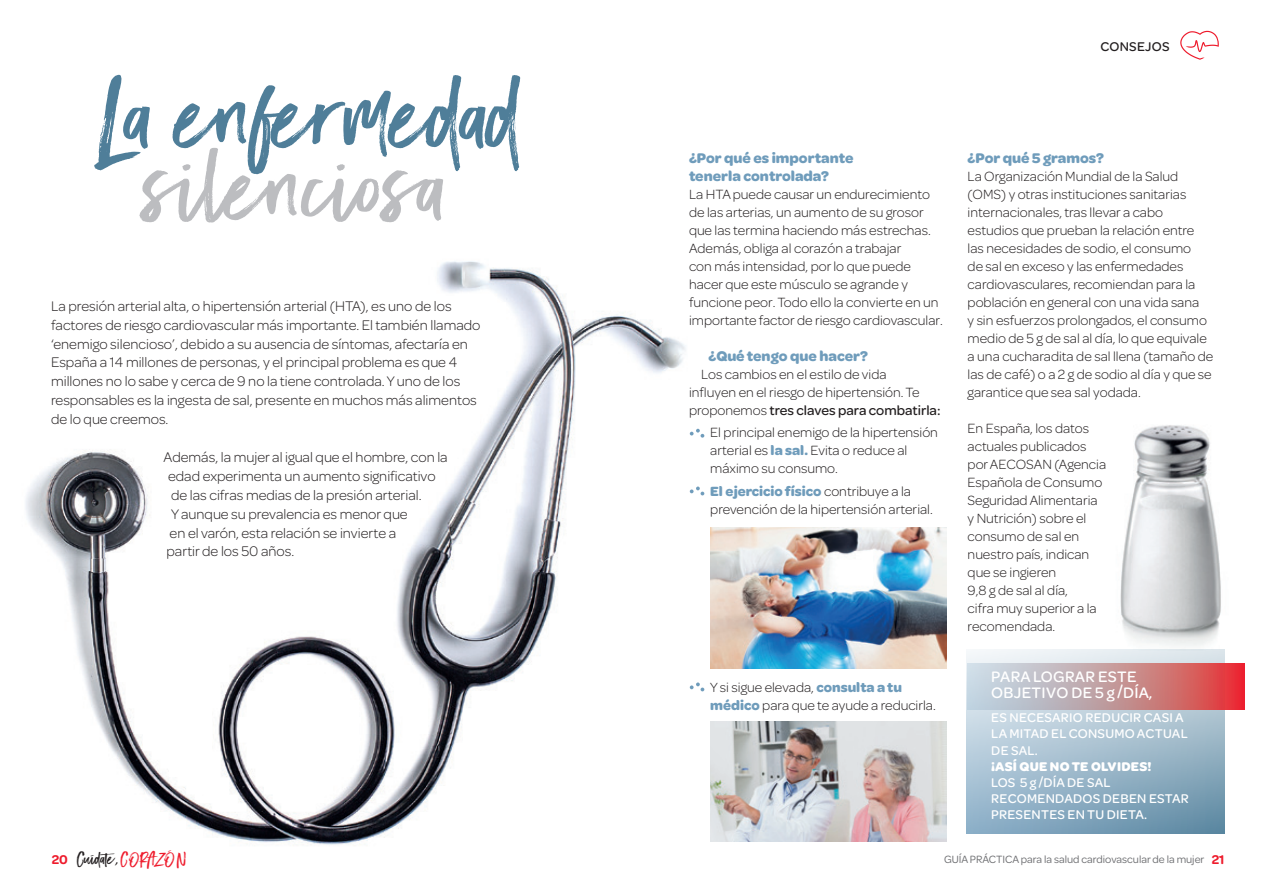
<style>
.page{position:relative;width:1276px;height:893px;background:#fff}
.page>*{position:absolute;margin:0;border:0;box-sizing:border-box;transform-origin:0 0}
.titulo_base{font:90px "Black Diamond";color:#4f7e99;scale:1.2 1}
.titulo_base-2{font:90px "Black Diamond";color:#bcbdc0;scale:1.2 1}
.t1{font:500 16.2px/16.2px "Omnes";letter-spacing:.02em;color:#fff}
.Subtitulo{font:700 15px/18px "Omnes";color:#6f9cbb}
.t2{font:15px "Black Diamond";color:#231f20;scale:1.2 1}
.Intro{font:300 14.85px/18.9px "Omnes";color:#231f20}
.Bodycopy{font:300 14.25px/18px "Omnes";color:#231f20}
.t3{font:500 13.5px/16.2px "Omnes";letter-spacing:.02em;color:#fff}
.t4{font:500 13.5px "Omnes";letter-spacing:.02em;color:#231f20}
.t5{font:600 13.5px "Omnes";color:#ee1b2c}
.t6{font:11.25px "Omnes";color:#6c6d70}
.s1{font-weight:500}
.s2{font-weight:700;color:#6f9cbb}
.s3{font-weight:700}
.s4{font-family:"Omnes";font-weight:600;font-size:13.5px;color:#ee1b2c}
.s5{color:#ee1b2c}
</style>
<div class="page">
<svg style="left:1180px;top:31px;width:38px;height:29px"></svg>
<img style="left:1120px;top:425px;width:101px;height:221px">
<img style="left:25px;top:261px;width:824px;height:584px">
<svg style="left:966px;top:649px;width:259px;height:184px;background:#a2bccc"></svg>
<svg style="left:967px;top:663px;width:277px;height:46px;background:#ca9398"></svg>
<img style="left:710px;top:721px;width:236px;height:121px">
<img style="left:710px;top:527px;width:236px;height:141px">
<svg style="left:690px;top:429px;width:14px;height:9px"></svg>
<svg style="left:690px;top:487px;width:14px;height:8px"></svg>
<svg style="left:690px;top:682px;width:14px;height:9px"></svg>
<p class="titulo_base" style="left:95px;top:58px;width:359px">La enfermedad</p>
<p class="titulo_base-2" style="left:145px;top:130px;width:255px">silenciosa</p>
<p class="Intro" style="left:51px;top:295px;width:431px">La presión arterial alta, o hipertensión arterial (HTA), es uno de los factores de riesgo cardiovascular más importante. El también llamado ‘enemigo silencioso’, debido a su ausencia de síntomas, afectaría en España a 14 millones de personas, y el principal problema es que 4 millones no lo sabe y cerca de 9 no la tiene controlada. Y uno de los responsables es la ingesta de sal, presente en muchos más alimentos de lo que creemos.</p>
<p class="Intro" style="left:164px;top:447px;width:286px">Además, la mujer al igual que el hombre, con la</p>
<p class="Intro" style="left:168px;top:466px;width:269px">edad experimenta un aumento significativo</p>
<p class="Intro" style="left:171px;top:484px;width:252px">de las cifras medias de la presión arterial.</p>
<p class="Intro" style="left:171px;top:503px;width:238px">Y aunque su prevalencia es menor que</p>
<p class="Intro" style="left:170px;top:522px;width:228px">en el varón, esta relación se invierte a</p>
<p class="Intro" style="left:167px;top:541px;width:129px">partir de los 50 años.</p>
<p class="t4" style="left:1100px;top:37px;width:71px">CONSEJOS</p>
<p class="Subtitulo" style="left:689px;top:148px;width:166px">¿Por qué es importante tenerla controlada?</p>
<p class="Bodycopy" style="left:689px;top:185px;width:255px">La HTA puede causar un endurecimiento de las arterias, un aumento de su grosor que las termina haciendo más estrechas.<br>Además, obliga al corazón a trabajar<br>con más intensidad, por lo que puede hacer que este músculo se agrande y funcione peor. Todo ello la convierte en un importante factor de riesgo cardiovascular.</p>
<p class="Subtitulo" style="left:708px;top:346px;width:161px">¿Qué tengo que hacer?</p>
<p class="Bodycopy" style="left:689px;top:365px;width:253px;text-indent:12px">Los cambios en el estilo de vida<br>influyen en el riesgo de hipertensión. Te proponemos <span class="s1">tres claves para combatirla:</span></p>
<p class="Bodycopy" style="left:710px;top:423px;width:229px">El principal enemigo de la hipertensión arterial es <span class="s2">la sal.</span> Evita o reduce al máximo su consumo.</p>
<p class="Bodycopy" style="left:710px;top:481px;width:224px"><span class="s2">El ejercicio físico</span> contribuye a la prevención de la hipertensión arterial.</p>
<p class="Bodycopy" style="left:710px;top:677px;width:227px">Y si sigue elevada, <span class="s2">consulta a tu médico</span> para que te ayude a reducirla.</p>
<p class="Subtitulo" style="left:967px;top:148px;width:138px">¿Por qué 5 gramos?</p>
<p class="Bodycopy" style="left:967px;top:167px;width:247px">La Organización Mundial de la Salud (OMS) y otras instituciones sanitarias internacionales, tras llevar a cabo estudios que prueban la relación entre las necesidades de sodio, el consumo<br>de sal en exceso y las enfermedades cardiovasculares, recomiendan para la población en general con una vida sana<br>y sin esfuerzos prolongados, el consumo medio de 5 g de sal al día, lo que equivale a una cucharadita de sal llena (tamaño de las de café) o a 2 g de sodio al día y que se garantice que sea sal yodada.</p>
<p class="Bodycopy" style="left:967px;top:419px;width:140px">En España, los datos actuales publicados por AECOSAN (Agencia<br>Española de Consumo<br>Seguridad Alimentaria y Nutrición) sobre el consumo de sal en nuestro país, indican que se ingieren<br>9,8 g de sal al día,<br>cifra muy superior a la recomendada.</p>
<p class="t1" style="left:991px;top:667px;width:163px">PARA LOGRAR ESTE<br>OBJETIVO DE 5 g /DÍA,</p>
<p class="t3" style="left:991px;top:709px;width:199px">ES NECESARIO REDUCIR CASI A<br>LA MITAD EL CONSUMO ACTUAL<br>DE SAL.<br><span class="s3">¡ASÍ QUE NO TE OLVIDES!<br></span>LOS 5 g /DÍA DE SAL<br>RECOMENDADOS DEBEN ESTAR<br>PRESENTES EN TU DIETA.</p>
<p class="t2" style="left:52px;top:849px;width:114px"><span class="s4">20</span> Cuídate,<span class="s5">CORAZÓN</span></p>
<p class="t6" style="left:944px;top:852px;width:262px">GUÍA PRÁCTICA para la salud cardiovascular de la mujer</p>
<p class="t5" style="left:1211px;top:850px;width:14px">21</p>
</div>
